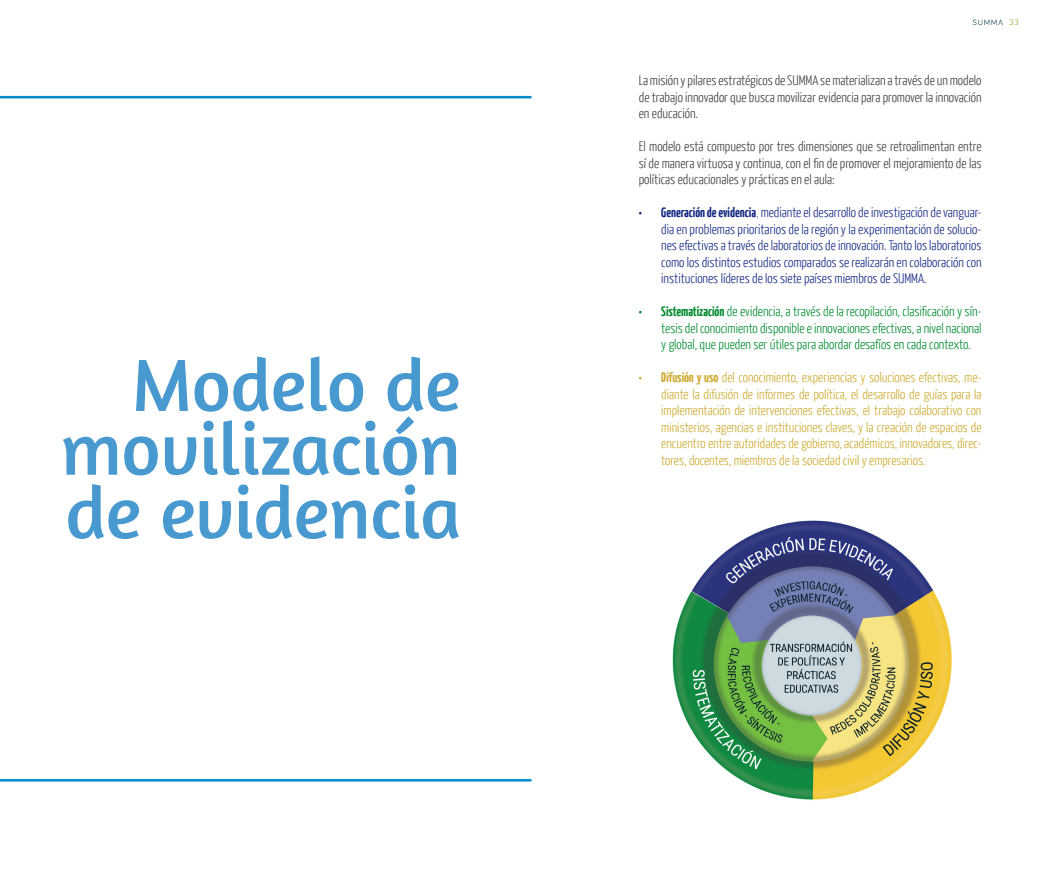
<style>
.page{position:relative;width:1063px;height:886px;background:#fff}
.page>*{position:absolute;margin:0;border:0;box-sizing:border-box;transform-origin:0 0}
.t1{font:75px/63.8px "Amaranth";color:#4899cf;text-align:justify}
.t2{font:300 13.75px/16.5px "Yanone Kaffeesatz";color:#cdaa31;text-align:justify}
.t3{font:300 13.75px/16.5px "Yanone Kaffeesatz";color:#3e3d40;text-align:justify}
.t4{font:300 13.75px/16.5px "Yanone Kaffeesatz";color:#162983;text-align:justify}
.t5{font:300 13.75px/16.5px "Yanone Kaffeesatz";color:#008a2e;text-align:justify}
.t6{font:7.5px "Verdana";color:#90bf4b}
.s1{font-weight:700}
.s2{font-weight:100}
</style>
<div class="page">
<svg style="left:973px;top:19px;width:30px;height:6px"></svg>
<hr style="left:0;top:96px;width:531px;height:2px;background:#008cc9">
<hr style="left:0;top:779px;width:531px;height:2px;background:#008cc9">
<img style="left:672px;top:520px;width:280px;height:280px">
<h1 class="t1" style="left:61px;top:353px;width:401px;text-indent:71px">Modelo de movilización de evidencia</h1>
<p class="t3" style="left:639px;top:72px;width:344px">La misión y pilares estratégicos de SUMMA se materializan a través de un modelo de trabajo innovador que busca movilizar evidencia para promover la innovación en educación.</p>
<p class="t3" style="left:639px;top:138px;width:344px">El modelo está compuesto por tres dimensiones que se retroalimentan entre sí de manera virtuosa y continua, con el fin de promover el mejoramiento de las políticas educacionales y prácticas en el aula:</p>
<p class="t4" style="left:661px;top:204px;width:322px;text-indent:-22px"><span class="s1">• Generación de evidencia</span><span class="s2">,</span> mediante el desarrollo de investigación de vanguar&shy;dia en problemas prioritarios de la región y la experimentación de solucio&shy;nes efectivas a través de laboratorios de innovación. Tanto los laboratorios como los distintos estudios comparados se realizarán en colaboración con instituciones líderes de los siete países miembros de SUMMA.</p>
<p class="t5" style="left:661px;top:303px;width:322px;text-indent:-22px"><span class="s1">• Sistematización</span> de evidencia, a través de la recopilación, clasificación y sín&shy;tesis del conocimiento disponible e innovaciones efectivas, a nivel nacional y global, que pueden ser útiles para abordar desafíos en cada contexto.</p>
<p class="t2" style="left:661px;top:369px;width:322px;text-indent:-22px"><span class="s1">• Difusión y uso</span> del conocimiento, experiencias y soluciones efectivas, me&shy;diante la difusión de informes de política, el desarrollo de guías para la implementación de intervenciones efectivas, el trabajo colaborativo con ministerios, agencias e instituciones claves, y la creación de espacios de encuentro entre autoridades de gobierno, académicos, innovadores, direc&shy;tores, docentes, miembros de la sociedad civil y empresarios.</p>
<p class="t6" style="left:1009px;top:17px;width:11px">33</p>
</div>
